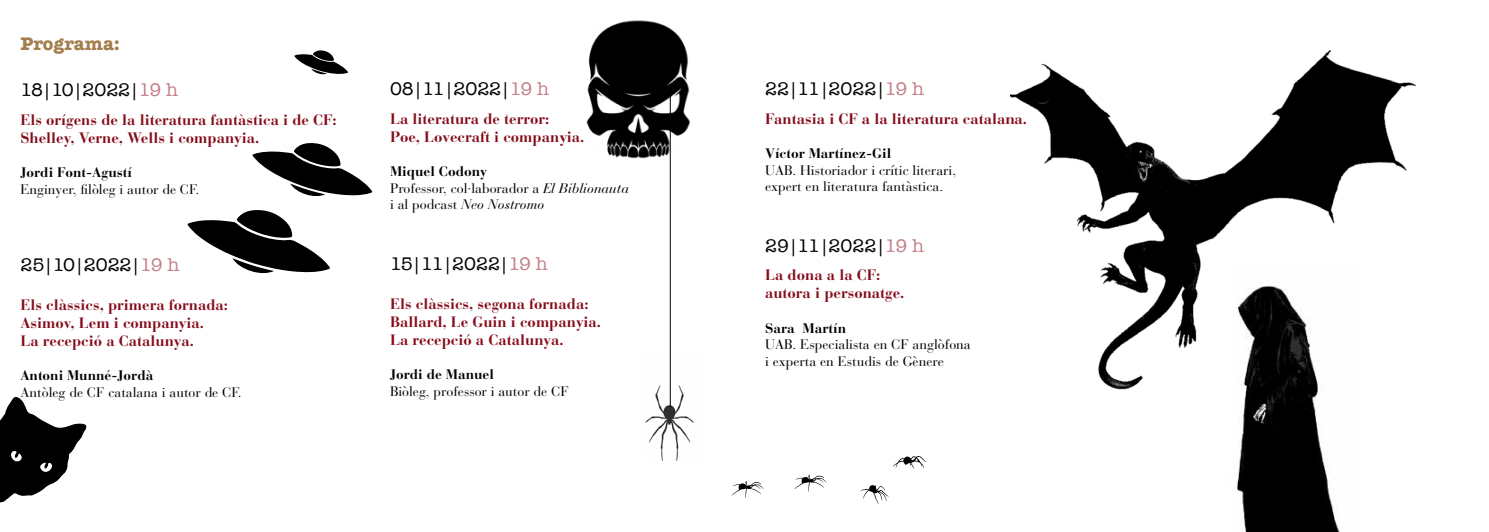
<style>
.page{position:relative;width:1489px;height:532px;background:#fff}
.page>*{position:absolute;margin:0;border:0;box-sizing:border-box;transform-origin:0 0}
.t1{font:18.75px "American Typewriter";color:#000}
.t2{font:18.75px "American Typewriter";letter-spacing:-.035em;color:#000}
.t3{font:18.75px "American Typewriter";letter-spacing:-.03em;color:#000}
.t4{font:700 18.75px "American Typewriter";color:#a37e4d}
.t5{font:700 15px/18px "Bauer Bodoni";color:#850c1a}
.t6{font:13.75px/16.5px "Bauer Bodoni";color:#000}
.t7{font:700 13.75px "Bauer Bodoni";color:#000}
.s1{font-size:17.12px}
.s2{color:#c37e87}
.s3{font-weight:700}
.s4{font-style:italic}
</style>
<div class="page">
<svg style="left:0;top:397px;width:87px;height:106px"></svg>
<svg style="left:187px;top:210px;width:143px;height:63px"></svg>
<svg style="left:294px;top:50px;width:54px;height:25px"></svg>
<svg style="left:252px;top:143px;width:120px;height:53px"></svg>
<img style="left:586px;top:20px;width:105px;height:141px">
<img style="left:645px;top:349px;width:49px;height:112px">
<hr style="left:670px;top:89px;width:1px;height:318px;background:#000">
<img style="left:1236px;top:402px;width:107px;height:129px">
<svg style="left:731px;top:481px;width:32px;height:17px"></svg>
<svg style="left:794px;top:474px;width:32px;height:17px"></svg>
<svg style="left:860px;top:485px;width:28px;height:19px"></svg>
<svg style="left:893px;top:456px;width:33px;height:12px"></svg>
<img style="left:1010px;top:50px;width:406px;height:352px">
<p class="t4" style="left:20px;top:28px;width:101px">Programa:</p>
<p class="t2" style="left:20px;top:76px;width:159px">18<span class="s1">|</span>10<span class="s1">|</span>2022<span class="s1">|</span><span class="s2">19 h</span></p>
<p class="t5" style="left:20px;top:111px;width:317px">Els orígens de la literatura fantàstica i de CF:<br>Shelley, Verne, Wells i companyia.</p>
<p class="t7" style="left:20px;top:164px;width:113px">Jordi Font-Agustí</p>
<p class="t6" style="left:20px;top:181px;width:180px">Enginyer, filòleg i autor de CF.</p>
<p class="t1" style="left:20px;top:250px;width:160px">25<span class="s1">|</span>10<span class="s1">|</span>2022<span class="s1">|</span><span class="s2">19 h</span></p>
<p class="t5" style="left:20px;top:295px;width:209px">Els clàssics, primera fornada:<br>Asimov, Lem i companyia.<br>La recepció a Catalunya.</p>
<p class="t7" style="left:20px;top:367px;width:134px">Antoni Munné-Jordà</p>
<p class="t6" style="left:20px;top:383px;width:223px">Antòleg de CF catalana i autor de CF.</p>
<p class="t1" style="left:390px;top:75px;width:161px">08<span class="s1">|</span>11<span class="s1">|</span>2022<span class="s1">|</span><span class="s2">19 h</span></p>
<p class="t5" style="left:390px;top:110px;width:196px">La literatura de terror:<br>Poe, Lovecraft i companyia.</p>
<p class="t6" style="left:390px;top:163px;width:241px"><span class="s3">Miquel Codony<br></span>Professor, col·laborador a <span class="s4">El Biblionauta </span>i al podcast <span class="s4">Neo Nostromo</span></p>
<p class="t3" style="left:390px;top:249px;width:159px">15<span class="s1">|</span>11<span class="s1">|</span>2022<span class="s1">|</span><span class="s2">19 h</span></p>
<p class="t5" style="left:390px;top:295px;width:212px">Els clàssics, segona fornada:<br>Ballard, Le Guin i companyia.<br>La recepció a Catalunya.</p>
<p class="t7" style="left:390px;top:366px;width:105px">Jordi de Manuel</p>
<p class="t6" style="left:390px;top:383px;width:180px">Biòleg, professor i autor de CF</p>
<p class="t1" style="left:765px;top:75px;width:161px">22<span class="s1">|</span>11<span class="s1">|</span>2022<span class="s1">|</span><span class="s2">19 h</span></p>
<p class="t5" style="left:765px;top:110px;width:263px">Fantasia i CF a la literatura catalana.</p>
<p class="t7" style="left:765px;top:145px;width:128px">Víctor Martínez-Gil</p>
<p class="t6" style="left:765px;top:162px;width:193px">UAB. Historiador i crític literari, expert en literatura fantàstica.</p>
<p class="t1" style="left:765px;top:231px;width:161px">29<span class="s1">|</span>11<span class="s1">|</span>2022<span class="s1">|</span><span class="s2">19 h</span></p>
<p class="t5" style="left:765px;top:266px;width:141px">La dona a la CF: autora i personatge.</p>
<p class="t7" style="left:765px;top:319px;width:83px">Sara Martín</p>
<p class="t6" style="left:765px;top:336px;width:207px">UAB. Especialista en CF anglòfona i experta en Estudis de Gènere</p>
</div>
